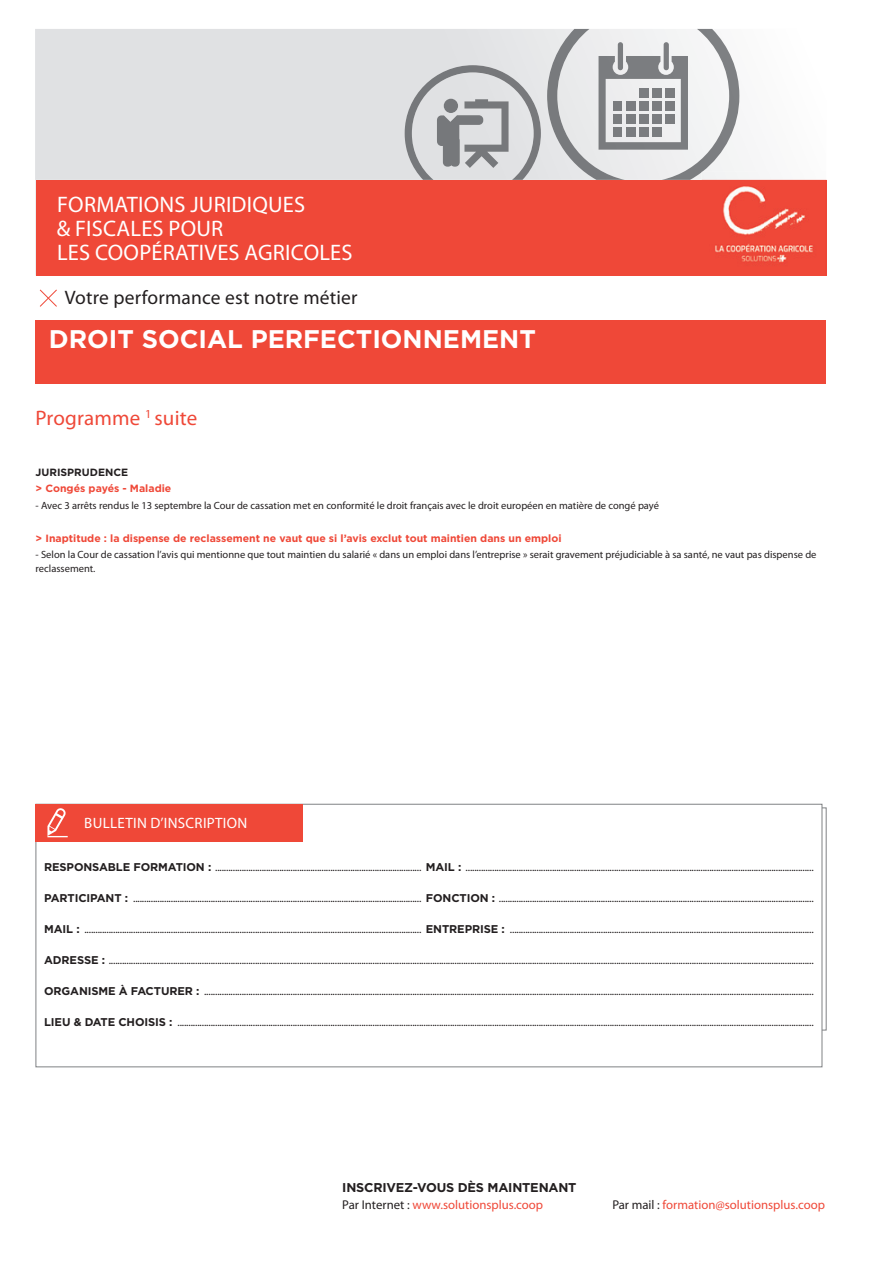
<style>
.page{position:relative;width:893px;height:1263px;background:#fff}
.page>*{position:absolute;margin:0;border:0;box-sizing:border-box;transform-origin:0 0}
.t1{font:700 25.5px "Gotham";color:#fff}
.t2{font:22.5px/24px "Myriad Pro";letter-spacing:.01em;color:#fff}
.t3{font:21px "Myriad Pro";letter-spacing:.01em;color:#ef4838}
.t4{font:19.5px "Myriad Pro";letter-spacing:.01em;color:#231f20}
.t5{font:15px "Myriad Pro";letter-spacing:.02em;color:#fff}
.t6{font:12.75px "Myriad Pro";color:#ef4838}
.t7{font:700 12.75px "Gotham";letter-spacing:-.015em;color:#231f20}
.t8{font:11.25px "Myriad Pro";color:#231f20}
.t9{font:10.5px/14.2px "Myriad Pro";color:#231f20}
.t10{font:700 10.5px "Gotham";color:#ef4838}
.t11{font:700 10.5px "Gotham";color:#231f20}
.s1{font-family:"Gotham";font-weight:700}
.s2{color:#231f20}
</style>
<div class="page">
<div style="left:35px;top:29px;width:709px;height:246px;background:#e0e1e3"></div>
<div style="left:35px;top:320px;width:791px;height:64px;background:#ef4838"></div>
<svg style="left:405px;top:65px;width:136px;height:115px"></svg>
<div style="left:36px;top:180px;width:790px;height:96px;background:#ef4838"></div>
<img style="left:715px;top:172px;width:112px;height:104px">
<svg style="left:547px;top:29px;width:192px;height:151px"></svg>
<div style="left:36px;top:804px;width:786px;height:263px;background:#fff;border:1px solid #808285"></div>
<div style="left:36px;top:804px;width:267px;height:38px;background:#ef4838"></div>
<svg style="left:47px;top:808px;width:21px;height:29px"></svg>
<svg style="left:39px;top:289px;width:18px;height:18px"></svg>
<h2 class="t2" style="left:57px;top:192px;width:297px">FORMATIONS JURIDIQUES<br>&amp; FISCALES POUR<br>LES COOPÉRATIVES AGRICOLES</h2>
<h3 class="t4" style="left:65px;top:286px;width:294px">Votre performance est notre métier</h3>
<h1 class="t1" style="left:49px;top:322px;width:488px">DROIT SOCIAL PERFECTIONNEMENT</h1>
<h3 class="t3" style="left:36px;top:405px;width:163px">Programme <sup>1</sup> suite</h3>
<p class="t11" style="left:36px;top:465px;width:94px">JURISPRUDENCE</p>
<p class="t10" style="left:36px;top:482px;width:137px">&gt; Congés payés - Maladie</p>
<p class="t9" style="left:36px;top:498px;width:625px">- Avec 3 arrêts rendus le 13 septembre la Cour de cassation met en conformité le droit français avec le droit européen en matière de congé payé</p>
<p class="t10" style="left:36px;top:531px;width:527px">&gt; Inaptitude : la dispense de reclassement ne vaut que si l’avis exclut tout maintien dans un emploi</p>
<p class="t9" style="left:36px;top:547px;width:782px">- Selon la Cour de cassation l’avis qui mentionne que tout maintien du salarié « dans un emploi dans l’entreprise » serait gravement préjudiciable à sa santé, ne vaut pas dispense de reclassement.</p>
<h3 class="t5" style="left:84px;top:814px;width:165px">BULLETIN D’INSCRIPTION</h3>
<p class="t8" style="left:44px;top:861px;width:771px"><span class="s1">RESPONSABLE FORMATION :</span> ............................................................................................. <span class="s1">MAIL :</span> .............................................................................................................................................................</p>
<p class="t8" style="left:44px;top:892px;width:771px"><span class="s1">PARTICIPANT :</span> .................................................................................................................................. <span class="s1">FONCTION :</span> ..............................................................................................................................................</p>
<p class="t8" style="left:44px;top:923px;width:771px"><span class="s1">MAIL :</span> ........................................................................................................................................................ <span class="s1">ENTREPRISE :</span> .........................................................................................................................................</p>
<p class="t8" style="left:44px;top:954px;width:771px"><span class="s1">ADRESSE :</span> ..............................................................................................................................................................................................................................................................................................................................</p>
<p class="t8" style="left:44px;top:985px;width:771px"><span class="s1">ORGANISME À FACTURER :</span> ...................................................................................................................................................................................................................................................................................</p>
<p class="t8" style="left:44px;top:1016px;width:771px"><span class="s1">LIEU &amp; DATE CHOISIS :</span> ...............................................................................................................................................................................................................................................................................................</p>
<p class="t7" style="left:342px;top:1179px;width:236px">INSCRIVEZ-VOUS DÈS MAINTENANT</p>
<p class="t6" style="left:342px;top:1197px;width:202px"><span class="s2">Par Internet :</span> www.solutionsplus.coop</p>
<p class="t6" style="left:612px;top:1197px;width:214px"><span class="s2">Par mail :</span> formation@solutionsplus.coop</p>
</div>
